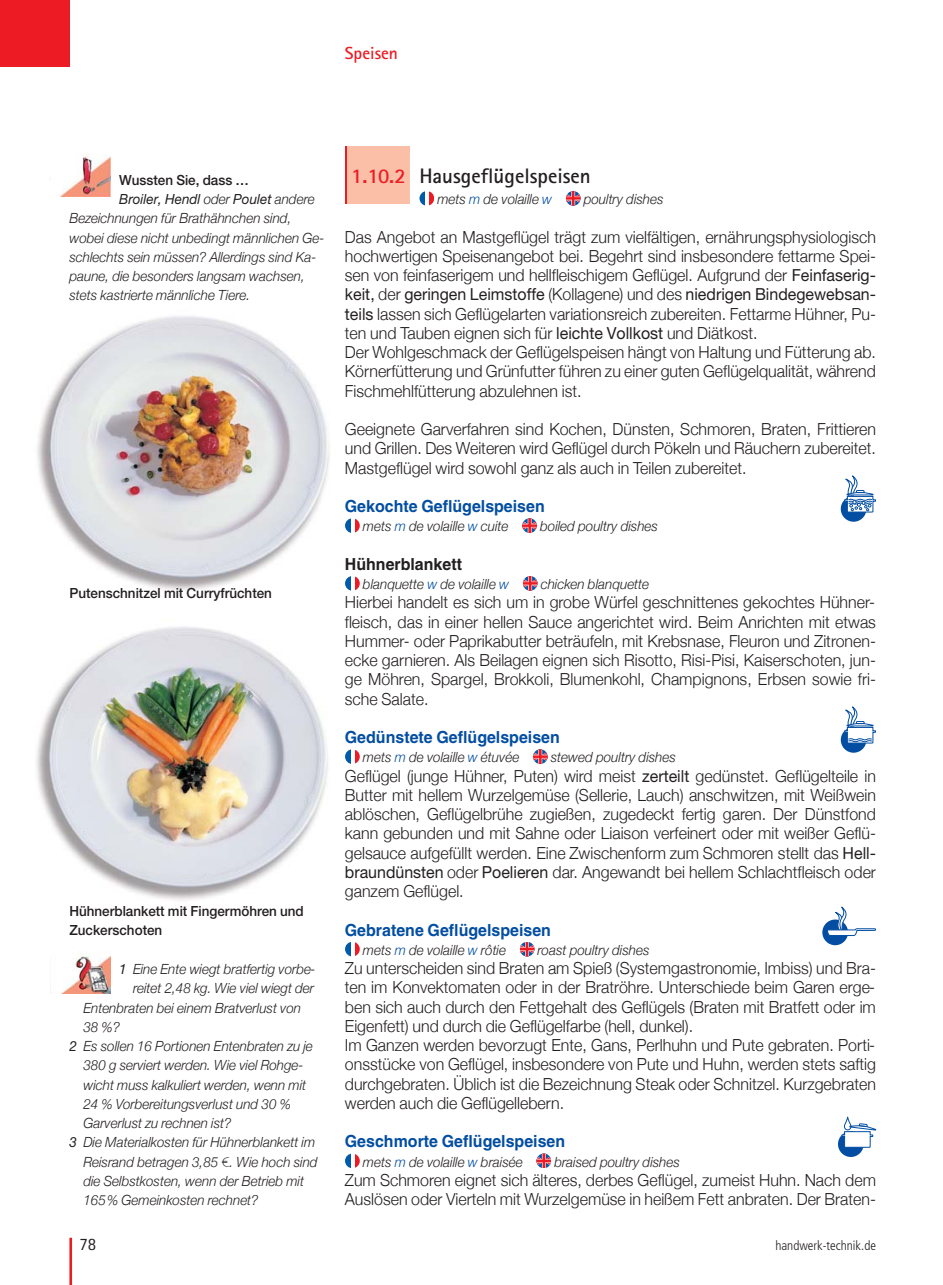
<style>
.page{position:relative;width:943px;height:1285px;background:#fff}
.page>*{position:absolute;margin:0;border:0;box-sizing:border-box;transform-origin:0 0}
.t1{font:700 21px "Rotis Sans Serif";color:#231f20}
.t2{font:700 17.5px "Rotis Sans Serif";color:#ed1c24}
.t3{font:17.5px "Rotis Sans Serif";color:#231f20;scale:.96 1}
.t4{font:300 16.62px/19.2px "Helvetica Neue";color:#231f20;text-align:justify;scale:.96 1}
.t5{font:700 16.62px "Helvetica LT Std";color:#034ea2;scale:.96 1}
.t6{font:16.62px "Helvetica Neue LT Std";color:#231f20;scale:.96 1}
.t7{font:700 16.62px "Helvetica LT Std";color:#231f20;scale:.96 1}
.t8{font:italic 300 14px/19.2px "Helvetica Neue";color:#231f20;scale:.96 1}
.t9{font:500 14px/19.2px "Helvetica Neue LT Std";color:#231f20;scale:.96 1}
.t10{font:italic 14px/19.2px "Helvetica Neue LT Std";color:#231f20;scale:.96 1}
.t11{font:300 condensed 13.12px "Frutiger LT Std";color:#231f20}
.s1{font-weight:500;font-style:normal}
.s2{font-family:"Helvetica Neue";font-weight:300}
.s3{font-family:"Helvetica Neue LT Std";font-weight:400}
.s4{color:#fff}
.s5{font-family:"E type Normal";font-weight:400;font-style:normal}
.s6{color:#ed1c24}
.s7{color:#034ea2}
</style>
<div class="page">
<img style="left:36px;top:627px;width:292px;height:273px">
<img style="left:37px;top:316px;width:293px;height:275px">
<hr style="left:69px;top:1238px;width:3px;height:47px;background:#ed1c24">
<div style="left:0;top:0;width:69px;height:67px;background:#ed1c24"></div>
<div style="left:345px;top:146px;width:49px;height:58px;background:#ed1c24"></div>
<div style="left:347px;top:146px;width:62px;height:58px;background:#fbbea7"></div>
<svg style="left:536px;top:1154px;width:15px;height:14px"></svg>
<svg style="left:520px;top:942px;width:14px;height:15px"></svg>
<svg style="left:345px;top:1154px;width:15px;height:14px"></svg>
<svg style="left:345px;top:1154px;width:5px;height:14px"></svg>
<svg style="left:355px;top:1154px;width:5px;height:14px"></svg>
<svg style="left:345px;top:942px;width:15px;height:15px"></svg>
<svg style="left:345px;top:942px;width:5px;height:14px"></svg>
<svg style="left:355px;top:942px;width:5px;height:14px"></svg>
<svg style="left:345px;top:749px;width:15px;height:15px"></svg>
<svg style="left:345px;top:749px;width:5px;height:15px"></svg>
<svg style="left:355px;top:750px;width:5px;height:14px"></svg>
<svg style="left:523px;top:576px;width:14px;height:15px"></svg>
<svg style="left:522px;top:518px;width:15px;height:15px"></svg>
<svg style="left:345px;top:576px;width:15px;height:15px"></svg>
<svg style="left:345px;top:576px;width:5px;height:15px"></svg>
<svg style="left:355px;top:576px;width:5px;height:14px"></svg>
<svg style="left:345px;top:518px;width:15px;height:15px"></svg>
<svg style="left:345px;top:518px;width:5px;height:15px"></svg>
<svg style="left:355px;top:519px;width:5px;height:14px"></svg>
<svg style="left:566px;top:191px;width:14px;height:15px"></svg>
<svg style="left:419px;top:191px;width:15px;height:15px"></svg>
<svg style="left:419px;top:191px;width:5px;height:14px"></svg>
<svg style="left:429px;top:191px;width:5px;height:15px"></svg>
<svg style="left:533px;top:749px;width:14px;height:15px"></svg>
<div style="left:840px;top:496px;width:26px;height:26px;background:#034ea2;border-radius:50%"></div>
<svg style="left:843px;top:475px;width:33px;height:38px"></svg>
<svg style="left:840px;top:727px;width:26px;height:26px"></svg>
<svg style="left:843px;top:706px;width:33px;height:38px"></svg>
<div style="left:822px;top:920px;width:26px;height:25px;background:#034ea2;border-radius:50%"></div>
<svg style="left:826px;top:906px;width:50px;height:30px"></svg>
<div style="left:837px;top:1131px;width:26px;height:26px;background:#034ea2;border-radius:50%"></div>
<svg style="left:841px;top:1117px;width:35px;height:31px"></svg>
<img style="left:61px;top:955px;width:49px;height:38px">
<img style="left:60px;top:154px;width:50px;height:42px">
<p class="t2" style="left:345px;top:47px;width:55px">Speisen</p>
<p class="t10" style="left:119px;top:171px;width:205px"><span class="s1">Wussten Sie, dass …<br></span>Broiler, Hendl <span class="s2">oder</span> Poulet <span class="s2">andere</span></p>
<p class="t8" style="left:69px;top:209px;width:267px">Bezeich nungen für Brathähnchen sind, wobei diese nicht unbedingt männlichen Ge&shy;schlechts sein müssen? Allerdings sind Ka&shy;paune, die besonders langsam wachsen, stets kastrierte männliche Tiere.</p>
<p class="t9" style="left:69px;top:584px;width:212px">Putenschnitzel mit Curryfrüchten</p>
<p class="t9" style="left:69px;top:902px;width:246px">Hühnerblankett mit Fingermöhren und<br>Zuckerschoten</p>
<p class="t8" style="left:119px;top:959px;width:206px"><span class="s3">1</span> Eine Ente wiegt bratfertig vorbe-</p>
<p class="t8" style="left:133px;top:979px;width:190px">reitet 2,48 kg. Wie viel wiegt der</p>
<p class="t8" style="left:69px;top:998px;width:243px"><span class="s4">2</span> Entenbraten bei einem Bratverlust von</p>
<p class="t8" style="left:83px;top:1017px;width:40px">38 %?</p>
<p class="t8" style="left:69px;top:1036px;width:255px"><span class="s3">2</span> Es sollen 16 Portionen Entenbraten zu je</p>
<p class="t8" style="left:83px;top:1056px;width:231px">380 g serviert werden. Wie viel Roh ge-</p>
<p class="t8" style="left:83px;top:1075px;width:234px">wicht muss kalkuliert werden, wenn mit</p>
<p class="t8" style="left:83px;top:1094px;width:217px">24 % Vorbereitungsverlust und 30 %</p>
<p class="t8" style="left:83px;top:1113px;width:156px">Garverlust zu rechnen ist?</p>
<p class="t8" style="left:69px;top:1133px;width:257px"><span class="s3">3</span> Die Materialkosten für Hühnerblankett im</p>
<p class="t8" style="left:83px;top:1152px;width:245px">Reisrand betragen 3,85 <span class="s5">i</span>. Wie hoch sind</p>
<p class="t8" style="left:83px;top:1171px;width:231px">die Selbstkosten, wenn der Betrieb mit</p>
<p class="t8" style="left:83px;top:1190px;width:184px">165% Gemeinkosten rechnet?</p>
<p class="t3" style="left:79px;top:1238px;width:19px">78</p>
<p class="t1" style="left:351px;top:169px;width:241px"><span class="s6">1.10.2</span> Hausgeflügelspeisen</p>
<p class="t8" style="left:437px;top:189px;width:121px">mets <span class="s7">m</span> de volaille <span class="s7">w</span></p>
<p class="t8" style="left:583px;top:189px;width:85px">poultry dishes</p>
<p class="t4" style="left:345px;top:227px;width:554px">Das Angebot an Mastgeflügel trägt zum vielfältigen, ernährungsphysiologisch hochwertigen Speisenangebot bei. Begehrt sind insbesondere fettarme Spei&shy;sen von feinfaserigem und hellfleischigem Geflügel. Aufgrund der <span class="s3">Feinfaserig-</span></p>
<p class="t6" style="left:345px;top:288px;width:554px">keit, <span class="s2">der</span> geringen Leimstoffe <span class="s2">(Kollagene) und des</span> niedrigen Bindegewebsan-</p>
<p class="t4" style="left:345px;top:304px;width:554px;text-align:left"><span class="s3">teils</span> lassen sich Geflügelarten variationsreich zubereiten. Fettarme Hühner, Pu&shy;ten und Tauben eignen sich für <span class="s3">leichte Vollkost</span> und Diätkost.<br>Der Wohlgeschmack der Geflügelspeisen hängt von Haltung und Fütterung ab.<br>Körnerfütterung und Grünfutter führen zu einer guten Geflügelqualität, während Fischmehlfütterung abzulehnen ist.</p>
<p class="t4" style="left:345px;top:419px;width:554px">Geeignete Garverfahren sind Kochen, Dünsten, Schmoren, Braten, Frittieren und Grillen. Des Weiteren wird Geflügel durch Pökeln und Räuchern zubereitet.<br>Mastgeflügel wird sowohl ganz als auch in Teilen zubereitet.</p>
<p class="t5" style="left:345px;top:500px;width:210px">Gekochte Geflügelspeisen</p>
<p class="t8" style="left:363px;top:517px;width:153px">mets <span class="s7">m</span> de volaille <span class="s7">w</span> cuite</p>
<p class="t8" style="left:540px;top:517px;width:124px">boiled poultry dishes</p>
<p class="t7" style="left:345px;top:558px;width:123px">Hühnerblankett</p>
<p class="t8" style="left:363px;top:574px;width:154px">blanquette <span class="s7">w</span> de volaille <span class="s7">w</span></p>
<p class="t8" style="left:540px;top:574px;width:114px">chicken blanquette</p>
<p class="t4" style="left:345px;top:592px;width:554px">Hierbei handelt es sich um in grobe Würfel geschnittenes gekochtes Hühner&shy;fleisch, das in einer hellen Sauce angerichtet wird. Beim Anrichten mit etwas Hummer- oder Paprikabutter beträufeln, mit Krebsnase, Fleuron und Zitronen - ecke garnieren. Als Beilagen eignen sich Risotto, Risi-Pisi, Kaiserschoten, jun&shy;ge Möhren, Spargel, Brokkoli, Blumenkohl, Champignons, Erbsen sowie fri&shy;sche Salate.</p>
<p class="t5" style="left:345px;top:731px;width:225px">Gedünstete Geflügelspeisen</p>
<p class="t8" style="left:363px;top:748px;width:164px">mets <span class="s7">m</span> de volaille <span class="s7">w</span> étuvée</p>
<p class="t8" style="left:551px;top:748px;width:132px">stewed poultry dishes</p>
<p class="t4" style="left:345px;top:766px;width:554px">Geflügel (junge Hühner, Puten) wird meist <span class="s3">zerteilt</span> gedünstet. Geflügelteile in Butter mit hellem Wurzelgemüse (Sellerie, Lauch) anschwitzen, mit Weißwein ablöschen, Geflügelbrühe zugießen, zugedeckt fertig garen. Der Dünstfond kann gebunden und mit Sahne oder Liaison verfeinert oder mit weißer Geflü&shy;gelsauce aufgefüllt werden. Eine Zwischenform zum Schmoren stellt das <span class="s3">Hell&shy;braundünsten</span> oder <span class="s3">Poelieren</span> dar. Angewandt bei hellem Schlacht fleisch oder ganzem Geflügel.</p>
<p class="t5" style="left:345px;top:924px;width:216px">Gebratene Geflügelspeisen</p>
<p class="t8" style="left:363px;top:940px;width:151px">mets <span class="s7">m</span> de volaille <span class="s7">w</span> rôtie</p>
<p class="t8" style="left:537px;top:940px;width:118px">roast poultry dishes</p>
<p class="t4" style="left:345px;top:958px;width:554px;text-align:left">Zu unterscheiden sind Braten am Spieß (Systemgastronomie, Imbiss) und Bra&shy;ten im Konvektomaten oder in der Bratröhre. Unterschiede beim Garen erge&shy;ben sich auch durch den Fettgehalt des Geflügels (Braten mit Bratfett oder im Eigenfett) und durch die Geflügelfarbe (hell, dunkel).<br>Im Ganzen werden bevorzugt Ente, Gans, Perlhuhn und Pute gebraten. Por ti&shy;onsstücke von Geflügel, insbesondere von Pute und Huhn, werden stets saftig durchgebraten. Üblich ist die Bezeichnung Steak oder Schnitzel. Kurzge braten werden auch die Geflügellebern.</p>
<p class="t5" style="left:345px;top:1135px;width:231px">Geschmorte Geflügelspeisen</p>
<p class="t8" style="left:363px;top:1152px;width:168px">mets <span class="s7">m</span> de volaille <span class="s7">w</span> braisée</p>
<p class="t8" style="left:554px;top:1152px;width:132px">braised poultry dishes</p>
<p class="t4" style="left:345px;top:1170px;width:554px">Zum Schmoren eignet sich älteres, derbes Geflügel, zumeist Huhn. Nach dem<br>Auslösen oder Vierteln mit Wurzelgemüse in heißem Fett anbraten. Der Braten-</p>
<p class="t11" style="left:775px;top:1237px;width:102px">handwerk-technik.de</p>
</div>
